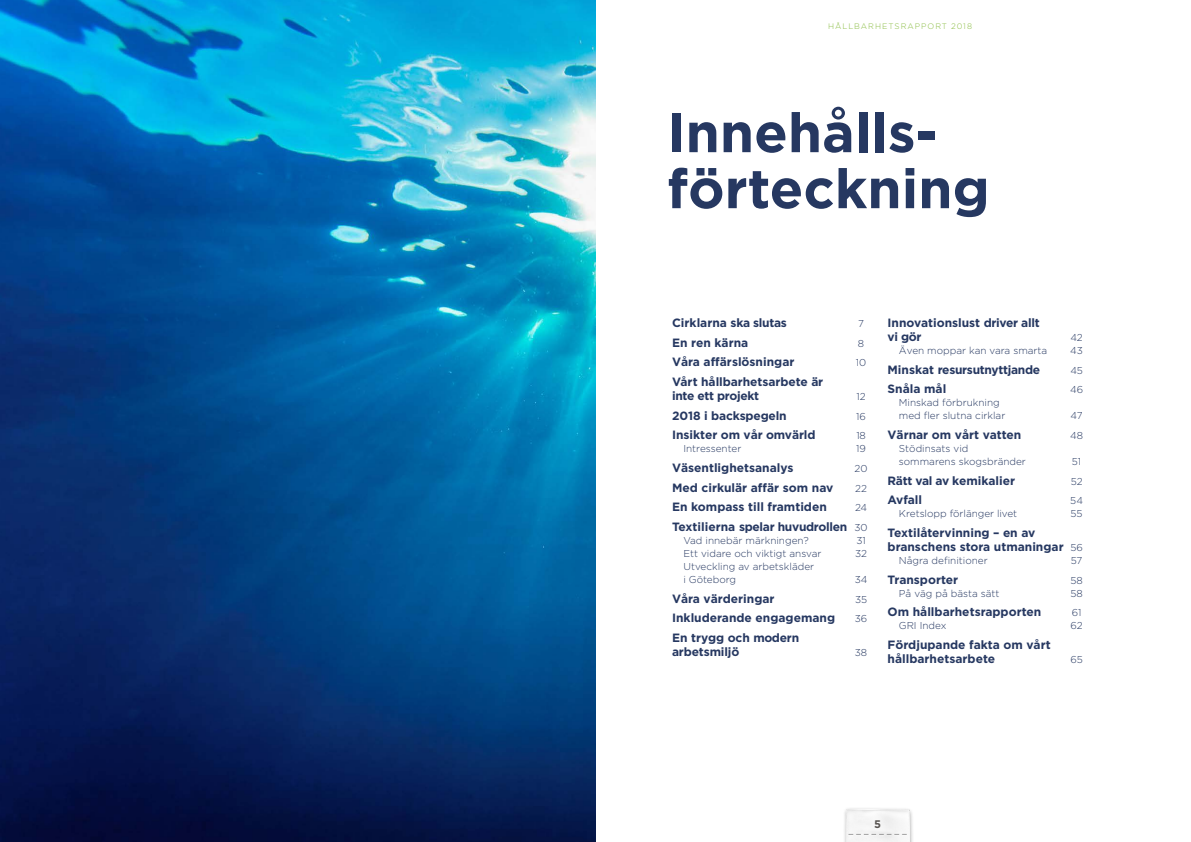
<style>
.page{position:relative;width:1191px;height:842px;background:#fff}
.page>*{position:absolute;margin:0;border:0;box-sizing:border-box;transform-origin:0 0}
.Rubrik_liten_pos{font:700 55px/56px "Gotham HTF";color:#263861}
.Innehåll-_Rubrik{font:700 12px/14px "Gotham HTF";color:#263861}
.Innehåll-_Rubrik-2{font:700 12px/14px "Gotham HTF";letter-spacing:-.025em;color:#263861}
.t1{font:700 11px "Gotham HTF";color:#5a5653}
.Innehåll-_Rubrik-3{font:300 10px/13px "Gotham HTF";color:#263861}
.t2{font:300 8px "Gotham HTF";letter-spacing:.12em;color:#87bb3e}
.s1{font-weight:300;font-size:10px}
</style>
<div class="page">
<div style="left:842px;top:806px;width:72px;height:36px;background:#000;opacity:.4"></div>
<img style="left:846px;top:810px;width:63px;height:32px">
<img style="left:0;top:0;width:595px;height:842px">
<p class="t2" style="left:828px;top:22px;width:145px">HÅLLBARHETSRAPPORT 2018</p>
<p class="Rubrik_liten_pos" style="left:667px;top:103px;width:324px">Innehålls&shy;förteckning</p>
<p class="Innehåll-_Rubrik" style="left:672px;top:315px;width:116px">Cirklarna ska slutas</p>
<p class="Innehåll-_Rubrik-3" style="left:858px;top:317px;width:7px">7</p>
<p class="Innehåll-_Rubrik" style="left:672px;top:335px;width:78px">En ren kärna</p>
<p class="Innehåll-_Rubrik-3" style="left:858px;top:336px;width:8px">8</p>
<p class="Innehåll-_Rubrik" style="left:672px;top:355px;width:124px">Våra affärslösningar</p>
<p class="Innehåll-_Rubrik-3" style="left:856px;top:356px;width:12px">10</p>
<p class="Innehåll-_Rubrik" style="left:672px;top:374px;width:153px">Vårt hållbarhetsarbete är inte ett projekt</p>
<p class="Innehåll-_Rubrik-3" style="left:856px;top:390px;width:11px">12</p>
<p class="Innehåll-_Rubrik" style="left:672px;top:408px;width:116px">2018 i backspegeln</p>
<p class="Innehåll-_Rubrik-3" style="left:856px;top:409px;width:11px">16</p>
<p class="Innehåll-_Rubrik" style="left:672px;top:428px;width:145px">Insikter om vår omvärld</p>
<p class="Innehåll-_Rubrik-3" style="left:856px;top:429px;width:11px">18</p>
<p class="Innehåll-_Rubrik-3" style="left:683px;top:442px;width:59px">Intressenter</p>
<p class="Innehåll-_Rubrik-3" style="left:856px;top:442px;width:11px">19</p>
<p class="Innehåll-_Rubrik" style="left:672px;top:460px;width:123px">Väsentlighetsanalys</p>
<p class="Innehåll-_Rubrik-3" style="left:854px;top:462px;width:14px">20</p>
<p class="Innehåll-_Rubrik" style="left:672px;top:480px;width:163px">Med cirkulär affär som nav</p>
<p class="Innehåll-_Rubrik-3" style="left:855px;top:481px;width:13px">22</p>
<p class="Innehåll-_Rubrik" style="left:672px;top:500px;width:156px">En kompass till framtiden</p>
<p class="Innehåll-_Rubrik-3" style="left:855px;top:501px;width:14px">24</p>
<p class="Innehåll-_Rubrik-2" style="left:672px;top:519px;width:197px">Textilierna spelar huvudrollen <span class="s1">30</span></p>
<p class="Innehåll-_Rubrik-3" style="left:683px;top:534px;width:127px">Vad innebär märkningen?</p>
<p class="Innehåll-_Rubrik-3" style="left:856px;top:534px;width:11px">31</p>
<p class="Innehåll-_Rubrik-3" style="left:683px;top:547px;width:140px">Ett vidare och viktigt ansvar</p>
<p class="Innehåll-_Rubrik-3" style="left:855px;top:547px;width:13px">32</p>
<p class="Innehåll-_Rubrik-3" style="left:683px;top:560px;width:132px">Utveckling av arbetskläder i Göteborg</p>
<p class="Innehåll-_Rubrik-3" style="left:854px;top:573px;width:14px">34</p>
<p class="Innehåll-_Rubrik" style="left:672px;top:591px;width:104px">Våra värderingar</p>
<p class="Innehåll-_Rubrik-3" style="left:855px;top:592px;width:14px">35</p>
<p class="Innehåll-_Rubrik" style="left:672px;top:611px;width:165px">Inkluderande engagemang</p>
<p class="Innehåll-_Rubrik-3" style="left:855px;top:612px;width:14px">36</p>
<p class="Innehåll-_Rubrik" style="left:672px;top:630px;width:129px">En trygg och modern arbetsmiljö</p>
<p class="Innehåll-_Rubrik-3" style="left:855px;top:646px;width:14px">38</p>
<p class="Innehåll-_Rubrik-2" style="left:887px;top:315px;width:154px">Innovationslust driver allt vi gör</p>
<p class="Innehåll-_Rubrik-3" style="left:1070px;top:331px;width:14px">42</p>
<p class="Innehåll-_Rubrik-3" style="left:899px;top:344px;width:150px">Även moppar kan vara smarta</p>
<p class="Innehåll-_Rubrik-3" style="left:1070px;top:344px;width:14px">43</p>
<p class="Innehåll-_Rubrik-2" style="left:887px;top:362px;width:154px">Minskat resursutnyttjande</p>
<p class="Innehåll-_Rubrik-3" style="left:1070px;top:363px;width:14px">45</p>
<p class="Innehåll-_Rubrik" style="left:887px;top:382px;width:60px">Snåla mål</p>
<p class="Innehåll-_Rubrik-3" style="left:1070px;top:383px;width:15px">46</p>
<p class="Innehåll-_Rubrik-3" style="left:899px;top:396px;width:108px">Minskad förbrukning med fler slutna cirklar</p>
<p class="Innehåll-_Rubrik-3" style="left:1070px;top:409px;width:14px">47</p>
<p class="Innehåll-_Rubrik" style="left:887px;top:427px;width:135px">Värnar om vårt vatten</p>
<p class="Innehåll-_Rubrik-3" style="left:1070px;top:429px;width:14px">48</p>
<p class="Innehåll-_Rubrik-3" style="left:899px;top:442px;width:129px">Stödinsats vid sommarens skogsbränder</p>
<p class="Innehåll-_Rubrik-3" style="left:1072px;top:455px;width:11px">51</p>
<p class="Innehåll-_Rubrik" style="left:887px;top:473px;width:129px">Rätt val av kemikalier</p>
<p class="Innehåll-_Rubrik-3" style="left:1070px;top:474px;width:13px">52</p>
<p class="Innehåll-_Rubrik" style="left:887px;top:493px;width:36px">Avfall</p>
<p class="Innehåll-_Rubrik-3" style="left:1070px;top:494px;width:14px">54</p>
<p class="Innehåll-_Rubrik-3" style="left:899px;top:507px;width:120px">Kretslopp förlänger livet</p>
<p class="Innehåll-_Rubrik-3" style="left:1070px;top:507px;width:14px">55</p>
<p class="Innehåll-_Rubrik" style="left:887px;top:525px;width:197px">Textilåtervinning – en av branschens stora utmaningar <span class="s1">56</span></p>
<p class="Innehåll-_Rubrik-3" style="left:899px;top:554px;width:90px">Några definitioner</p>
<p class="Innehåll-_Rubrik-3" style="left:1070px;top:554px;width:13px">57</p>
<p class="Innehåll-_Rubrik" style="left:887px;top:572px;width:72px">Transporter</p>
<p class="Innehåll-_Rubrik-3" style="left:1070px;top:573px;width:14px">58</p>
<p class="Innehåll-_Rubrik-3" style="left:899px;top:586px;width:102px">På väg på bästa sätt</p>
<p class="Innehåll-_Rubrik-3" style="left:1070px;top:586px;width:14px">58</p>
<p class="Innehåll-_Rubrik" style="left:887px;top:605px;width:155px">Om hållbarhetsrapporten</p>
<p class="Innehåll-_Rubrik-3" style="left:1071px;top:606px;width:11px">61</p>
<p class="Innehåll-_Rubrik-3" style="left:899px;top:619px;width:49px">GRI Index</p>
<p class="Innehåll-_Rubrik-3" style="left:1070px;top:619px;width:14px">62</p>
<p class="Innehåll-_Rubrik" style="left:887px;top:637px;width:165px">Fördjupande fakta om vårt hållbarhetsarbete</p>
<p class="Innehåll-_Rubrik-3" style="left:1070px;top:653px;width:14px">65</p>
<p class="t1" style="left:874px;top:818px;width:8px">5</p>
</div>
